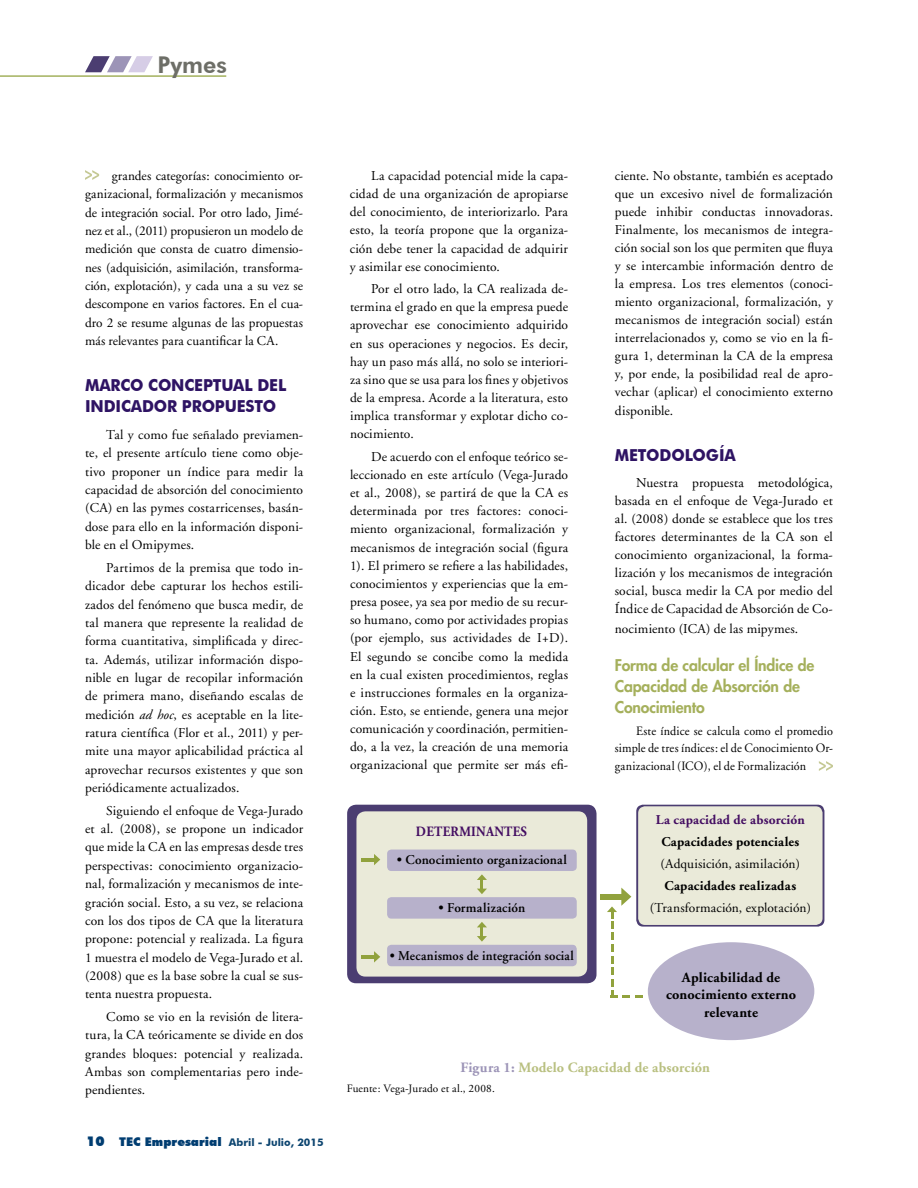
<style>
.page{position:relative;width:918px;height:1188px;background:#fff}
.page>*{position:absolute;margin:0;border:0;box-sizing:border-box;transform-origin:0 0}
.t1{font:800 23.1px "Futura BT";color:#6d6e67}
.t2{font:700 16.5px/21.3px "Futura BT";letter-spacing:-.01em;color:#2e1363;scale:.95 1}
.t3{font:800 15.75px/21px "Futura";letter-spacing:-.01em;color:#a5b05c}
.t4{font:700 14.25px/17.4px "Adobe Garamond";letter-spacing:.025em;color:#000;text-align:center}
.t5{font:700 14.25px "Adobe Garamond";letter-spacing:.015em;color:#b9c081}
.t6{font:700 14.25px "Adobe Garamond";letter-spacing:.02em;color:#440e62;scale:.9 1}
.t7{font:13.5px/18.3px "Adobe Garamond";letter-spacing:.01em;color:#000;text-align:justify}
.t8{font:700 13.5px "Adobe Garamond";letter-spacing:.025em;color:#000}
.t9{font:600 13.5px "Adobe Garamond";letter-spacing:.015em;color:#000}
.t10{font:600 13.5px "Adobe Garamond";letter-spacing:.015em;color:#000;scale:.96 1}
.t11{font:700 13.5px "Adobe Garamond";letter-spacing:.02em;color:#440e62}
.t12{font:12.75px/17.7px "Adobe Garamond";letter-spacing:.015em;color:#000;text-align:justify;scale:.95 1}
.t13{font:11.25px "Adobe Garamond";letter-spacing:.02em;color:#000}
.t14{font:700 10.5px "Futura BT";color:#0d4570}
.s1{font-style:italic}
.s2{font-weight:900;font-size:13.5px;color:#003d71}
.s3{font-weight:900;font-size:12px;color:#003d71}
.s4{color:#9c94b7}
</style>
<div class="page">
<hr style="left:0;top:75px;width:226px;height:2px;background:#91a23d">
<svg style="left:85px;top:56px;width:68px;height:16px"></svg>
<svg style="left:85px;top:170px;width:14px;height:10px"></svg>
<div style="left:347px;top:805px;width:250px;height:178px;background:#4b3d71;border-radius:9px"></div>
<div style="left:636px;top:805px;width:188px;height:122px;background:#4b3d71;border-radius:7px"></div>
<div style="left:356px;top:811px;width:231px;height:166px;background:#eaead9;border-radius:9px"></div>
<div style="left:638px;top:806px;width:185px;height:119px;background:#eaead9;border-radius:7px"></div>
<div style="left:387px;top:850px;width:190px;height:21px;background:#b7b1cb;border-radius:4px"></div>
<div style="left:387px;top:897px;width:190px;height:22px;background:#b7b1cb;border-radius:4px"></div>
<div style="left:387px;top:945px;width:190px;height:21px;background:#b7b1cb;border-radius:4px"></div>
<hr style="left:361px;top:858px;width:14px;height:3px;background:#91a23d">
<svg style="left:374px;top:854px;width:6px;height:11px"></svg>
<div style="left:601px;top:894px;width:22px;height:5px;background:#91a23d"></div>
<svg style="left:477px;top:874px;width:10px;height:20px"></svg>
<svg style="left:607px;top:888px;width:35px;height:110px"></svg>
<svg style="left:477px;top:922px;width:10px;height:20px"></svg>
<hr style="left:361px;top:955px;width:14px;height:3px;background:#91a23d">
<svg style="left:374px;top:951px;width:6px;height:12px"></svg>
<div style="left:648px;top:942px;width:166px;height:98px;background:#b7b1cb;border-radius:50%"></div>
<svg style="left:819px;top:761px;width:14px;height:10px"></svg>
<h1 class="t1" style="left:158px;top:50px;width:71px">Pymes</h1>
<p class="t7" style="left:85px;top:167px;width:220px;text-indent:27px">grandes categorías: conocimiento or&shy;ganizacional, formalización y mecanismos de integración social. Por otro lado, Jimé&shy;nez et al., (2011) propusieron un modelo de medición que consta de cuatro dimensio&shy;nes (adquisición, asimilación, transforma&shy;ción, explotación), y cada una a su vez se descompone en varios factores. En el cua&shy;dro 2 se resume algunas de las propuestas más relevantes para cuantificar la CA.</p>
<p class="t2" style="left:85px;top:374px;width:213px">MARCO CONCEPTUAL DEL<br>INDICADOR PROPUESTO</p>
<p class="t7" style="left:85px;top:426px;width:220px;text-indent:21px">Tal y como fue señalado previamen&shy;te, el presente artículo tiene como obje&shy;tivo proponer un índice para medir la capacidad de absorción del conocimiento (CA) en las pymes costarricenses, basán&shy;dose para ello en la información disponi&shy;ble en el Omipymes.</p>
<p class="t7" style="left:85px;top:559px;width:220px;text-indent:21px">Partimos de la premisa que todo in&shy;dicador debe capturar los hechos estili&shy;zados del fenómeno que busca medir, de tal manera que represente la realidad de forma cuantitativa, simplificada y direc&shy;ta. Además, utilizar información dispo&shy;nible en lugar de recopilar información de primera mano, diseñando escalas de medición <span class="s1">ad hoc</span>, es aceptable en la lite&shy;ratura científica (Flor et al., 2011) y per&shy;mite una mayor aplicabilidad práctica al aprovechar recursos existentes y que son periódicamente actualizados.</p>
<p class="t7" style="left:85px;top:802px;width:220px;text-indent:21px">Siguiendo el enfoque de Vega-Jurado et al. (2008), se propone un indicador que mide la CA en las empresas desde tres perspectivas: conocimiento organizacio&shy;nal, formalización y mecanismos de inte&shy;gración social. Esto, a su vez, se relaciona con los dos tipos de CA que la literatura propone: potencial y realizada. La figura 1 muestra el modelo de Vega-Jurado et al. (2008) que es la base sobre la cual se sus&shy;tenta nuestra propuesta.</p>
<p class="t7" style="left:85px;top:1008px;width:220px;text-indent:21px">Como se vio en la revisión de litera&shy;tura, la CA teóricamente se divide en dos grandes bloques: potencial y realizada.<br>Ambas son complementarias pero inde&shy;pendientes.</p>
<p class="t14" style="left:86px;top:1136px;width:239px"><span class="s2">10</span> <span class="s3">TEC Empresarial</span> Abril - Julio, 2015</p>
<p class="t7" style="left:350px;top:167px;width:220px;text-indent:21px">La capacidad potencial mide la capa&shy;cidad de una organización de apropiarse del conocimiento, de interiorizarlo. Para esto, la teoría propone que la organiza&shy;ción debe tener la capacidad de adquirir y asimilar ese conocimiento.</p>
<p class="t7" style="left:350px;top:280px;width:220px;text-indent:21px">Por el otro lado, la CA realizada de&shy;termina el grado en que la empresa puede aprovechar ese conocimiento adquirido en sus operaciones y negocios. Es decir, hay un paso más allá, no solo se interiori&shy;za sino que se usa para los fines y objetivos de la empresa. Acorde a la literatura, esto implica transformar y explotar dicho co&shy;nocimiento.</p>
<p class="t7" style="left:350px;top:448px;width:220px;text-indent:21px">De acuerdo con el enfoque teórico se&shy;leccionado en este artículo (Vega-Jurado et al., 2008), se partirá de que la CA es determinada por tres factores: conoci&shy;miento organizacional, formalización y mecanismos de integración social (figura 1). El primero se refiere a las habilidades, conocimientos y experiencias que la em&shy;presa posee, ya sea por medio de su recur&shy;so humano, como por actividades propias (por ejemplo, sus actividades de I+D).<br>El segundo se concibe como la medida en la cual existen procedimientos, reglas e instrucciones formales en la organiza&shy;ción. Esto, se entiende, genera una mejor comunicación y coordinación, permitien&shy;do, a la vez, la creación de una memoria organizacional que permite ser más efi-</p>
<p class="t6" style="left:416px;top:824px;width:125px">Determinantes</p>
<p class="t9" style="left:397px;top:853px;width:172px">• Conocimiento organizacional</p>
<p class="t7" style="left:615px;top:167px;width:220px">ciente. No obstante, también es aceptado que un excesivo nivel de formalización puede inhibir conductas innovadoras.<br>Finalmente, los mecanismos de integra&shy;ción social son los que permiten que fluya y se intercambie información dentro de la empresa. Los tres elementos (conoci&shy;miento organizacional, formalización, y mecanismos de integración social) están interrelacionados y, como se vio en la fi&shy;gura 1, determinan la CA de la empresa y, por ende, la posibilidad real de apro&shy;vechar (aplicar) el conocimiento externo</p>
<p class="t7" style="left:615px;top:402px;width:60px">disponible.</p>
<p class="t2" style="left:615px;top:444px;width:129px">METODOLOGÍA</p>
<p class="t7" style="left:615px;top:474px;width:220px;text-indent:21px">Nuestra propuesta metodológica, basada en el enfoque de Vega-Jurado et al. (2008) donde se establece que los tres factores determinantes de la CA son el conocimiento organizacional, la forma&shy;lización y los mecanismos de integración social, busca medir la CA por medio del Índice de Capacidad de Absorción de Co-</p>
<p class="t7" style="left:615px;top:620px;width:185px">nocimiento (ICA) de las mipymes.</p>
<p class="t3" style="left:615px;top:654px;width:201px">Forma de calcular el Índice de<br>Capacidad de Absorción de<br>Conocimiento</p>
<p class="t12" style="left:615px;top:722px;width:231px;text-indent:21px">Este índice se calcula como el promedio simple de tres índices: el de Conocimiento Or&shy;ganizacional (ICO), el de Formalización</p>
<p class="t11" style="left:656px;top:812px;width:150px">La capacidad de absorción</p>
<p class="t8" style="left:661px;top:834px;width:139px">Capacidades potenciales</p>
<p class="t7" style="left:661px;top:855px;width:141px">(Adquisición, asimilación)</p>
<p class="t8" style="left:665px;top:878px;width:133px">Capacidades realizadas</p>
<p class="t9" style="left:438px;top:900px;width:88px">• Formalización</p>
<p class="t7" style="left:650px;top:899px;width:163px">(Transformación, explotación)</p>
<p class="t10" style="left:390px;top:948px;width:193px">• Mecanismos de integración social</p>
<p class="t4" style="left:666px;top:969px;width:131px">Aplicabilidad de conocimiento externo relevante</p>
<p class="t5" style="left:461px;top:1060px;width:251px"><span class="s4">Figura 1:</span> Modelo Capacidad de absorción</p>
<p class="t13" style="left:347px;top:1082px;width:150px">Fuente: Vega-Jurado et al., 2008.</p>
</div>
